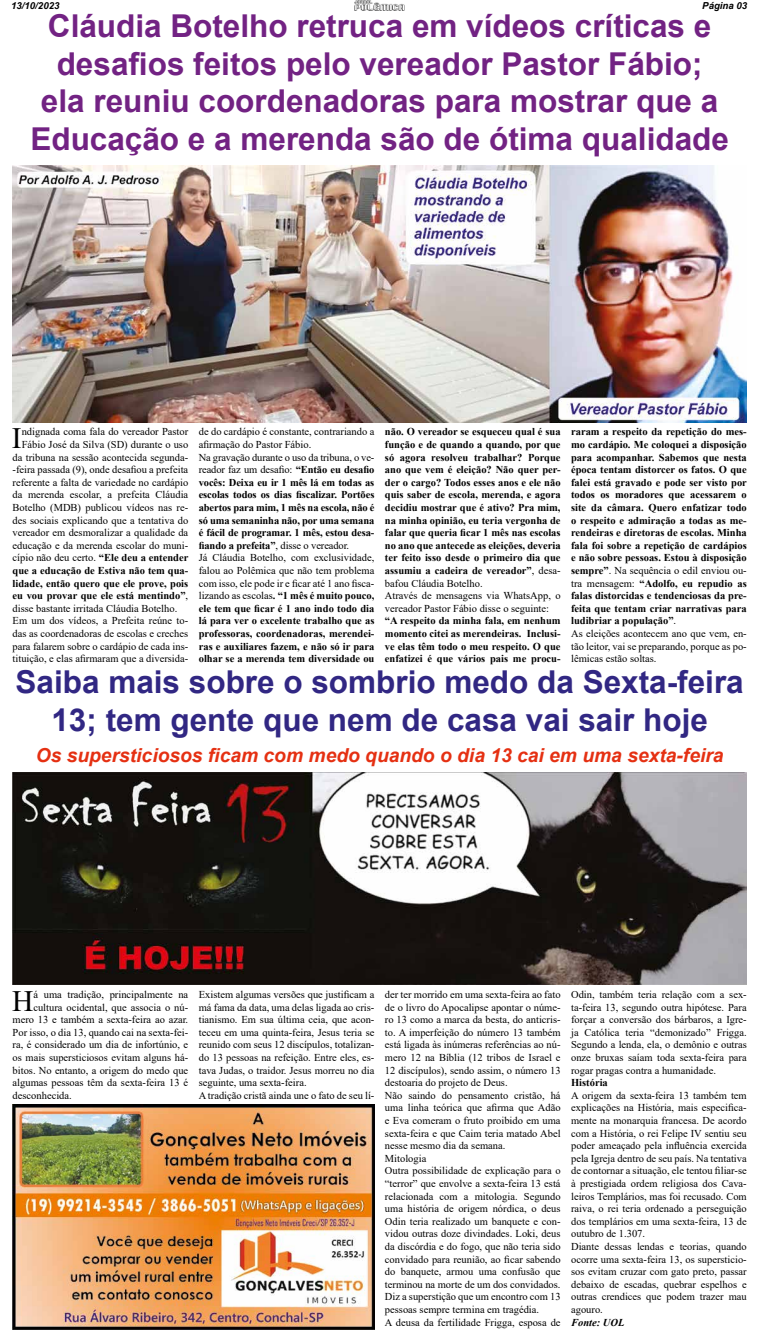
<style>
.page{position:relative;width:759px;height:1342px;background:#fff}
.page>*{position:absolute;margin:0;border:0;box-sizing:border-box;transform-origin:0 0}
.t1{font:700 31.5px/37.8px "Arial";color:#722283;text-align:center}
.t2{font:700 31.5px/37.8px "Arial";color:#312783;text-align:center}
.t3{font:29.49px "Times New Roman";color:#000}
.t4{font:italic 700 19.25px "Arial";color:#e53012}
.t5{font:10.5px/12.6px "Times New Roman";color:#000}
.t6{font:700 10.5px/12.6px "Times New Roman";color:#000}
.t7{font:italic 700 10.5px "Times New Roman";color:#000}
.t8{font:italic 700 9.62px "Arial";color:#000}
.s1{font-weight:700}
.s2{font-weight:400}
</style>
<div class="page">
<img style="left:355px;top:0;width:49px;height:10px">
<img style="left:13px;top:1104px;width:361px;height:225px">
<img style="left:13px;top:165px;width:734px;height:258px">
<img style="left:13px;top:772px;width:734px;height:212px">
<p class="t8" style="left:11px;top:0;width:50px">13/10/2023</p>
<p class="t8" style="left:702px;top:0;width:46px">Página 03</p>
<h1 class="t1" style="left:30px;top:7px;width:700px">Cláudia Botelho retruca em vídeos críticas e desafios feitos pelo vereador Pastor Fábio;<br>ela reuniu coordenadoras para mostrar que a Educação e a merenda são de ótima qualidade</h1>
<h2 class="t3" style="left:12px;top:417px;width:11px">I</h2>
<p class="t5" style="left:22px;top:425px;width:168px">ndignada coma fala do vereador Pastor</p>
<p class="t5" style="left:22px;top:438px;width:168px">Fábio José da Silva (SD) durante o uso</p>
<p class="t5" style="left:13px;top:450px;width:177px">da tribuna na sessão acontecida segunda-</p>
<p class="t5" style="left:13px;top:463px;width:177px">-feira passada (9), onde desafiou a prefeita</p>
<p class="t5" style="left:13px;top:476px;width:177px">referente a falta de variedade no cardápio</p>
<p class="t5" style="left:13px;top:488px;width:177px">da merenda escolar, a prefeita Cláudia</p>
<p class="t5" style="left:13px;top:501px;width:177px">Botelho (MDB) publicou vídeos nas re-</p>
<p class="t5" style="left:13px;top:513px;width:177px">des sociais explicando que a tentativa do</p>
<p class="t5" style="left:13px;top:526px;width:177px">vereador em desmoralizar a qualidade da</p>
<p class="t5" style="left:13px;top:539px;width:177px">educação e da merenda escolar do muni-</p>
<p class="t5" style="left:13px;top:551px;width:177px">cípio não deu certo. <span class="s1">“Ele deu a entender</span></p>
<p class="t6" style="left:13px;top:564px;width:177px">que a educação de Estiva não tem qua-</p>
<p class="t6" style="left:13px;top:577px;width:177px">lidade, então quero que ele prove, pois</p>
<p class="t6" style="left:13px;top:589px;width:177px">eu vou provar que ele está mentindo”<span class="s2">,</span></p>
<p class="t5" style="left:13px;top:602px;width:166px">disse bastante irritada Cláudia Botelho.</p>
<p class="t5" style="left:13px;top:614px;width:177px">Em um dos vídeos, a Prefeita reúne to-</p>
<p class="t5" style="left:13px;top:627px;width:177px">das as coordenadoras de escolas e creches</p>
<p class="t5" style="left:13px;top:639px;width:177px">para falarem sobre o cardápio de cada ins-</p>
<p class="t5" style="left:13px;top:652px;width:177px">tituição, e elas afirmaram que a diversida-</p>
<p class="t6" style="left:199px;top:425px;width:177px"><span class="s2">de do cardápio é constante, contrariando a afirmação do Pastor Fábio.<br>Na gravação durante o uso da tribuna, o ve&shy;reador faz um desafio:</span> “Então eu desafio vocês: Deixa eu ir 1 mês lá em todas as escolas todos os dias fiscalizar. Portões abertos para mim, 1 mês na escola, não é só uma semaninha não, por uma semana é fácil de programar. 1 mês, estou desa&shy;fiando a prefeita”<span class="s2">, disse o vereador.<br>Já Cláudia Botelho, com exclusividade, falou ao Polêmica que não tem problema com isso, ele pode ir e ficar até 1 ano fisca&shy;lizando as escolas</span>. “1 mês é muito pouco, ele tem que ficar é 1 ano indo todo dia lá para ver o excelente trabalho que as professoras, coordenadoras, merendei&shy;ras e auxiliares fazem, e não só ir para olhar se a merenda tem diversidade ou</p>
<p class="t6" style="left:385px;top:425px;width:177px">não. O vereador se esqueceu qual é sua função e de quando a quando, por que só agora resolveu trabalhar? Porque ano que vem é eleição? Não quer per&shy;der o cargo? Todos esses anos e ele não quis saber de escola, merenda, e agora decidiu mostrar que é ativo? Pra mim, na minha opinião, eu teria vergonha de falar que queria ficar 1 mês nas escolas no ano que antecede as eleições, deveria ter feito isso desde o primeiro dia que assumiu a cadeira de vereador”<span class="s2">, desa&shy;bafou Cláudia Botelho.<br>Através de mensagens via WhatsApp, o vereador Pastor Fábio disse o seguinte:</span></p>
<p class="t6" style="left:385px;top:614px;width:177px;text-align:justify">“A respeito da minha fala, em nenhum momento citei as merendeiras. Inclusi&shy;ve elas têm todo o meu respeito. O que enfatizei é que vários pais me procu-</p>
<p class="t6" style="left:571px;top:425px;width:177px">raram a respeito da repetição do mes&shy;mo cardápio. Me coloquei a disposição para acompanhar. Sabemos que nesta época tentam distorcer os fatos. O que falei está gravado e pode ser visto por todos os moradores que acessarem o site da câmara. Quero enfatizar todo o respeito e admiração a todas as me&shy;rendeiras e diretoras de escolas. Minha fala foi sobre a repetição de cardápios e não sobre pessoas. Estou à disposição sempre”<span class="s2">. Na sequência o edil enviou ou&shy;tra mensagem:</span> “Adolfo, eu repudio as falas distorcidas e tendenciosas da pre&shy;feita que tentam criar narrativas para ludibriar a população”<span class="s2">.<br>As eleições acontecem ano que vem, en&shy;tão leitor, vai se preparando, porque as po&shy;lêmicas estão soltas.</span></p>
<h1 class="t2" style="left:16px;top:663px;width:730px">Saiba mais sobre o sombrio medo da Sexta-feira<br>13; tem gente que nem de casa vai sair hoje</h1>
<h3 class="t4" style="left:36px;top:742px;width:689px">Os supersticiosos ficam com medo quando o dia 13 cai em uma sexta-feira</h3>
<h2 class="t3" style="left:12px;top:980px;width:23px">H</h2>
<p class="t5" style="left:33px;top:988px;width:156px">á uma tradição, principalmente na</p>
<p class="t5" style="left:33px;top:1000px;width:156px">cultura ocidental, que associa o nú-</p>
<p class="t5" style="left:13px;top:1013px;width:177px">mero 13 e também a sexta-feira ao azar.</p>
<p class="t5" style="left:13px;top:1025px;width:177px">Por isso, o dia 13, quando cai na sexta-fei-</p>
<p class="t5" style="left:13px;top:1038px;width:177px">ra, é considerado um dia de infortúnio, e</p>
<p class="t5" style="left:13px;top:1051px;width:177px">os mais supersticiosos evitam alguns há-</p>
<p class="t5" style="left:13px;top:1063px;width:177px">bitos. No entanto, a origem do medo que</p>
<p class="t5" style="left:13px;top:1076px;width:177px">algumas pessoas têm da sexta-feira 13 é</p>
<p class="t5" style="left:13px;top:1088px;width:61px">desconhecida.</p>
<p class="t5" style="left:199px;top:988px;width:177px">Existem algumas versões que justificam a má fama da data, uma delas ligada ao cris&shy;tianismo. Em sua última ceia, que acon&shy;teceu em uma quinta-feira, Jesus teria se reunido com seus 12 discípulos, totalizan&shy;do 13 pessoas na refeição. Entre eles, es&shy;tava Judas, o traidor. Jesus morreu no dia seguinte, uma sexta-feira.<br>A tradição cristã ainda une o fato de seu lí-</p>
<p class="t5" style="left:385px;top:988px;width:177px">der ter morrido em uma sexta-feira ao fato de o livro do Apocalipse apontar o núme&shy;ro 13 como a marca da besta, do anticris&shy;to. A imperfeição do número 13 também está ligada às inúmeras referências ao nú&shy;mero 12 na Bíblia (12 tribos de Israel e 12 discípulos), sendo assim, o número 13 destoaria do projeto de Deus.<br>Não saindo do pensamento cristão, há uma linha teórica que afirma que Adão e Eva comeram o fruto proibido em uma sexta-feira e que Caim teria matado Abel nesse mesmo dia da semana.<br>Mitologia<br>Outra possibilidade de explicação para o “terror” que envolve a sexta-feira 13 está relacionada com a mitologia. Segundo uma história de origem nórdica, o deus Odin teria realizado um banquete e con&shy;vidou outras doze divindades. Loki, deus da discórdia e do fogo, que não teria sido convidado para reunião, ao ficar sabendo do banquete, armou uma confusão que terminou na morte de um dos convidados.<br>Diz a superstição que um encontro com 13 pessoas sempre termina em tragédia.<br>A deusa da fertilidade Frigga, esposa de</p>
<p class="t5" style="left:571px;top:988px;width:177px;text-align:justify">Odin, também teria relação com a sex&shy;ta-feira 13, segundo outra hipótese. Para forçar a conversão dos bárbaros, a Igre&shy;ja Católica teria “demonizado” Frigga.<br>Segundo a lenda, ela, o demônio e outras onze bruxas saíam toda sexta-feira para rogar pragas contra a humanidade.</p>
<p class="t6" style="left:571px;top:1076px;width:38px">História</p>
<p class="t5" style="left:571px;top:1088px;width:177px">A origem da sexta-feira 13 também tem explicações na História, mais especifica&shy;mente na monarquia francesa. De acordo com a História, o rei Felipe IV sentiu seu poder ameaçado pela influência exercida pela Igreja dentro de seu país. Na tentativa de contornar a situação, ele tentou filiar-se à prestigiada ordem religiosa dos Cava&shy;leiros Templários, mas foi recusado. Com raiva, o rei teria ordenado a perseguição dos templários em uma sexta-feira, 13 de outubro de 1.307.<br>Diante dessas lendas e teorias, quando ocorre uma sexta-feira 13, os supersticio&shy;sos evitam cruzar com gato preto, passar debaixo de escadas, quebrar espelhos e outras crendices que podem trazer mau agouro.</p>
<p class="t7" style="left:571px;top:1315px;width:55px">Fonte: UOL</p>
</div>
